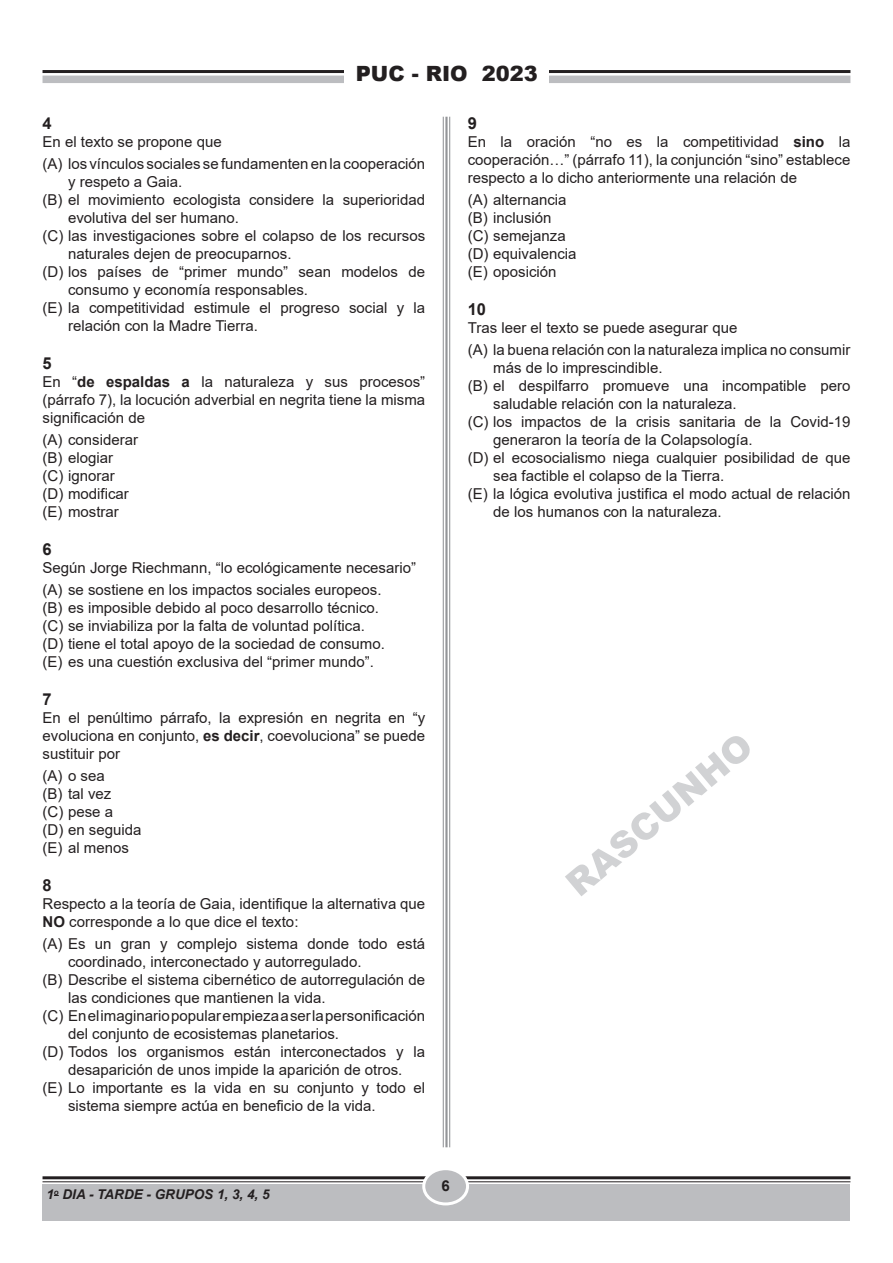
<style>
.page{position:relative;width:893px;height:1263px;background:#fff}
.page>*{position:absolute;margin:0;border:0;box-sizing:border-box;transform-origin:0 0}
.RASCUNHO_GRANDE{font:900 36px "Arial";color:#d1d2d4}
.t1{font:900 21px "Arial";color:#231f20}
.NÚMERO{font:700 16.5px "Arial";color:#231f20}
.OPÇÕES_SM_HIFEN_INGL{font:15px/18px "Arial";color:#231f20}
.TEXTO_NÃO_HIFENIZADO{font:15px/18px "Arial";color:#231f20;text-align:justify}
.OPÇÕES{font:15px "Arial";color:#231f20}
.TEXTO{font:15px/18px "Arial";color:#231f20}
.OPÇÃO_A{font:15px "Arial";color:#231f20}
.t2{font:700 15px "Arial";color:#231f20}
.t3{font:italic 700 13.5px "Arial";color:#231f20}
.s1{font-weight:700}
</style>
<div class="page">
<hr style="left:43px;top:1176px;width:807px;height:3px;background:#231f20">
<hr style="left:43px;top:1181px;width:807px;height:1px;background:#231f20">
<div style="left:43px;top:1184px;width:807px;height:36px;background:#bcbdc0"></div>
<hr style="left:449px;top:117px;width:1px;height:1030px;background:#939598">
<hr style="left:445px;top:117px;width:3px;height:1030px;background:#939598">
<hr style="left:443px;top:117px;width:1px;height:1030px;background:#939598">
<div style="left:424px;top:1169px;width:43px;height:35px;background:#bcbdc0;border-radius:50%"></div>
<div style="left:422px;top:1167px;width:47px;height:38px;border:3px solid #fff;border-radius:50%"></div>
<hr style="left:43px;top:70px;width:807px;height:3px;background:#231f20">
<div style="left:43px;top:76px;width:807px;height:7px;background:#bcbdc0"></div>
<div style="left:344px;top:43px;width:205px;height:60px;background:#fff"></div>
<h2 class="t1" style="left:356px;top:59px;width:183px">PUC - RIO 2023</h2>
<p class="NÚMERO" style="left:43px;top:111px;width:11px">4</p>
<p class="TEXTO" style="left:43px;top:132px;width:181px">En el texto se propone que</p>
<p class="OPÇÕES_SM_HIFEN_INGL" style="left:68px;top:155px;width:359px;text-indent:-26px">(A) los vínculos sociales se fundamenten en la cooperación y respeto a Gaia.</p>
<p class="OPÇÕES_SM_HIFEN_INGL" style="left:68px;top:191px;width:359px;text-indent:-26px">(B) el movimiento ecologista considere la superioridad evolutiva del ser humano.</p>
<p class="OPÇÕES_SM_HIFEN_INGL" style="left:68px;top:227px;width:359px;text-indent:-26px">(C) las investigaciones sobre el colapso de los recursos naturales dejen de preocuparnos.</p>
<p class="OPÇÕES_SM_HIFEN_INGL" style="left:68px;top:263px;width:359px;text-indent:-26px">(D) los países de “primer mundo” sean modelos de consumo y economía responsables.</p>
<p class="OPÇÕES_SM_HIFEN_INGL" style="left:68px;top:299px;width:359px;text-indent:-26px">(E) la competitividad estimule el progreso social y la relación con la Madre Tierra.</p>
<p class="NÚMERO" style="left:43px;top:351px;width:11px">5</p>
<p class="TEXTO_NÃO_HIFENIZADO" style="left:43px;top:372px;width:384px">En “<span class="s1">de espaldas a</span> la naturaleza y sus procesos” (párrafo 7), la locución adverbial en negrita tiene la misma significación de</p>
<p class="OPÇÃO_A" style="left:43px;top:429px;width:97px">(A) considerar</p>
<p class="OPÇÕES" style="left:43px;top:447px;width:72px">(B) elogiar</p>
<p class="OPÇÕES" style="left:43px;top:465px;width:74px">(C) ignorar</p>
<p class="OPÇÕES" style="left:43px;top:483px;width:88px">(D) modificar</p>
<p class="OPÇÕES" style="left:43px;top:501px;width:78px">(E) mostrar</p>
<p class="NÚMERO" style="left:43px;top:537px;width:11px">6</p>
<p class="TEXTO" style="left:43px;top:558px;width:375px">Según Jorge Riechmann, “lo ecológicamente necesario”</p>
<p class="OPÇÃO_A" style="left:43px;top:579px;width:340px">(A) se sostiene en los impactos sociales europeos.</p>
<p class="OPÇÕES" style="left:43px;top:597px;width:338px">(B) es imposible debido al poco desarrollo técnico.</p>
<p class="OPÇÕES" style="left:43px;top:615px;width:324px">(C) se inviabiliza por la falta de voluntad política.</p>
<p class="OPÇÕES" style="left:43px;top:633px;width:344px">(D) tiene el total apoyo de la sociedad de consumo.</p>
<p class="OPÇÕES" style="left:43px;top:651px;width:333px">(E) es una cuestión exclusiva del “primer mundo”.</p>
<p class="NÚMERO" style="left:43px;top:687px;width:11px">7</p>
<p class="TEXTO_NÃO_HIFENIZADO" style="left:43px;top:708px;width:384px">En el penúltimo párrafo, la expresión en negrita en “y evoluciona en conjunto, <span class="s1">es decir</span>, coevoluciona” se puede sustituir por</p>
<p class="OPÇÃO_A" style="left:43px;top:766px;width:64px">(A) o sea</p>
<p class="OPÇÕES" style="left:43px;top:784px;width:70px">(B) tal vez</p>
<p class="OPÇÕES" style="left:43px;top:802px;width:72px">(C) pese a</p>
<p class="OPÇÕES" style="left:43px;top:820px;width:100px">(D) en seguida</p>
<p class="OPÇÕES" style="left:43px;top:838px;width:88px">(E) al menos</p>
<p class="NÚMERO" style="left:43px;top:873px;width:11px">8</p>
<p class="TEXTO" style="left:43px;top:895px;width:384px">Respecto a la teoría de Gaia, identifique la alternativa que<br><span class="s1">NO</span> corresponde a lo que dice el texto:</p>
<p class="OPÇÕES_SM_HIFEN_INGL" style="left:68px;top:935px;width:359px;text-indent:-26px">(A) Es un gran y complejo sistema donde todo está coordinado, interconectado y autorregulado.</p>
<p class="OPÇÕES_SM_HIFEN_INGL" style="left:68px;top:971px;width:359px;text-indent:-26px">(B) Describe el sistema cibernético de autorregulación de las condiciones que mantienen la vida.</p>
<p class="OPÇÕES_SM_HIFEN_INGL" style="left:68px;top:1007px;width:359px;text-indent:-26px">(C) En el imaginario popular empieza a ser la personificación del conjunto de ecosistemas planetarios.</p>
<p class="OPÇÕES_SM_HIFEN_INGL" style="left:43px;top:1043px;width:384px;text-align:center">(D) Todos los organismos están interconectados y la desaparición de unos impide la aparición de otros.</p>
<p class="OPÇÕES_SM_HIFEN_INGL" style="left:68px;top:1079px;width:359px;text-indent:-26px">(E) Lo importante es la vida en su conjunto y todo el sistema siempre actúa en beneficio de la vida.</p>
<p class="NÚMERO" style="left:468px;top:111px;width:11px">9</p>
<p class="TEXTO_NÃO_HIFENIZADO" style="left:468px;top:132px;width:384px">En la oración “no es la competitividad <span class="s1">sino</span> la cooperación…” (párrafo 11), la conjunción “sino” establece respecto a lo dicho anteriormente una relación de</p>
<p class="OPÇÃO_A" style="left:468px;top:189px;width:100px">(A) alternancia</p>
<p class="OPÇÕES" style="left:468px;top:207px;width:85px">(B) inclusión</p>
<p class="OPÇÕES" style="left:468px;top:225px;width:100px">(C) semejanza</p>
<p class="OPÇÕES" style="left:468px;top:243px;width:110px">(D) equivalencia</p>
<p class="OPÇÕES" style="left:468px;top:261px;width:90px">(E) oposición</p>
<p class="NÚMERO" style="left:468px;top:297px;width:20px">10</p>
<p class="TEXTO_NÃO_HIFENIZADO" style="left:468px;top:318px;width:271px">Tras leer el texto se puede asegurar que</p>
<p class="OPÇÕES_SM_HIFEN_INGL" style="left:493px;top:341px;width:359px;text-indent:-26px">(A) la buena relación con la naturaleza implica no consumir más de lo imprescindible.</p>
<p class="OPÇÕES_SM_HIFEN_INGL" style="left:493px;top:377px;width:359px;text-indent:-26px">(B) el despilfarro promueve una incompatible pero saludable relación con la naturaleza.</p>
<p class="OPÇÕES_SM_HIFEN_INGL" style="left:493px;top:413px;width:359px;text-indent:-26px">(C) los impactos de la crisis sanitaria de la Covid-19 generaron la teoría de la Colapsología.</p>
<p class="OPÇÕES_SM_HIFEN_INGL" style="left:493px;top:449px;width:359px;text-indent:-26px">(D) el ecosocialismo niega cualquier posibilidad de que sea factible el colapso de la Tierra.</p>
<p class="OPÇÕES_SM_HIFEN_INGL" style="left:493px;top:485px;width:359px;text-indent:-26px">(E) la lógica evolutiva justifica el modo actual de relación de los humanos con la naturaleza.</p>
<p class="RASCUNHO_GRANDE" style="left:554px;top:868px;width:231px;rotate:-40deg">RASCUNHO</p>
<p class="t3" style="left:46px;top:1185px;width:225px">1<sup>o</sup> DIA - TARDE - GRUPOS 1, 3, 4, 5</p>
<p class="t2" style="left:441px;top:1175px;width:10px">6</p>
</div>
